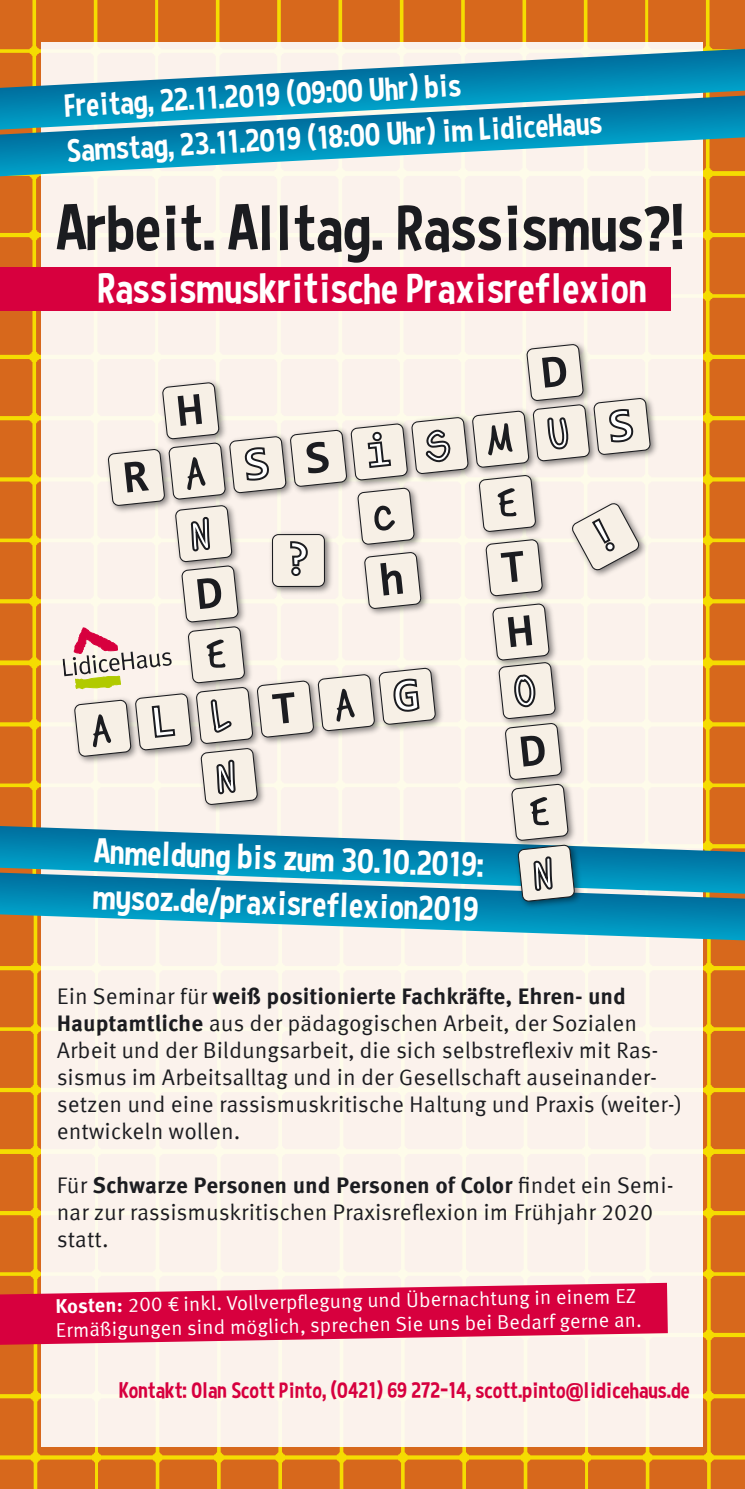
<style>
.page{position:relative;width:745px;height:1489px;background:#fff}
.page>*{position:absolute;margin:0;border:0;box-sizing:border-box;transform-origin:0 0}
.t1{font:65px "Curse Casual";color:#1b1c20}
.t2{font:700 46.75px "Consolas";color:#fff}
.t3{font:42.5px "Curse Casual";color:#fff}
.t4{font:35px/45px "Curse Casual";color:#fff}
.t5{font:32.5px/45px "Curse Casual";color:#fff}
.t6{font:22.5px/27px "Meta Corr";color:#1b1c20}
.t7{font:22.5px "Curse Casual";color:#d7003e}
.t8{font:20px/24px "Meta Corr";color:#fff}
.s1{font-weight:700}
</style>
<div class="page">
<img style="left:0;top:0;width:744px;height:1488px">
<div style="left:41px;top:42px;width:661px;height:1404px;background:#fbf2ec"></div>
<svg style="left:0;top:130px;width:744px;height:46px"></svg>
<svg style="left:0;top:49px;width:744px;height:81px"></svg>
<svg style="left:0;top:893px;width:744px;height:47px"></svg>
<svg style="left:0;top:826px;width:744px;height:67px"></svg>
<img style="left:651px;top:402px;width:6px;height:53px">
<img style="left:509px;top:913px;width:79px;height:2px">
<div style="left:0;top:267px;width:670px;height:43px;background:#d7003e"></div>
<svg style="left:0;top:1282px;width:667px;height:62px"></svg>
<svg style="left:62px;top:343px;width:589px;height:570px"></svg>
<h3 class="t5" style="left:63px;top:82px;width:537px;rotate:-3deg">Freitag, 22.11.2019 (09:00 Uhr) bis<br>Samstag, 23.11.2019 (18:00 Uhr) im LidiceHaus</h3>
<h1 class="t1" style="left:57px;top:190px;width:628px">Arbeit. Alltag. Rassismus?!</h1>
<h3 class="t3" style="left:98px;top:263px;width:550px">Rassismuskritische Praxisreflexion</h3>
<h2 class="t2" style="left:284px;top:529px;width:27px">?</h2>
<h3 class="t4" style="left:95px;top:828px;width:390px;rotate:2deg">Anmeldung bis zum 30.10.2019: mysoz.de/praxisreflexion2019</h3>
<p class="t6" style="left:57px;top:981px;width:626px">Ein Seminar für <span class="s1">weiß positionierte Fachkräfte, Ehren- und Hauptamtliche</span> aus der pädagogischen Arbeit, der Sozialen Arbeit und der Bildungsarbeit, die sich selbstreflexiv mit Ras&shy;sismus im Arbeitsalltag und in der Gesellschaft auseinander&shy;setzen und eine rassismuskritische Haltung und Praxis (weiter-) entwickeln wollen.</p>
<p class="t6" style="left:57px;top:1170px;width:618px">Für <span class="s1">Schwarze Personen und Personen of Color</span> findet ein Semi&shy;nar zur rassismuskritischen Praxisreflexion im Frühjahr 2020 statt.</p>
<p class="t8" style="left:55px;top:1293px;width:587px;rotate:-1deg"><span class="s1">Kosten:</span> 200 € inkl. Vollverpfl egung und Übernachtung in einem EZ<br>Ermäßigungen sind möglich, sprechen Sie uns bei Bedarf gerne an.</p>
<p class="t7" style="left:119px;top:1377px;width:571px">Kontakt: Olan Scott Pinto, (0421) 69 272-14, scott.pinto@lidicehaus.de</p>
</div>
